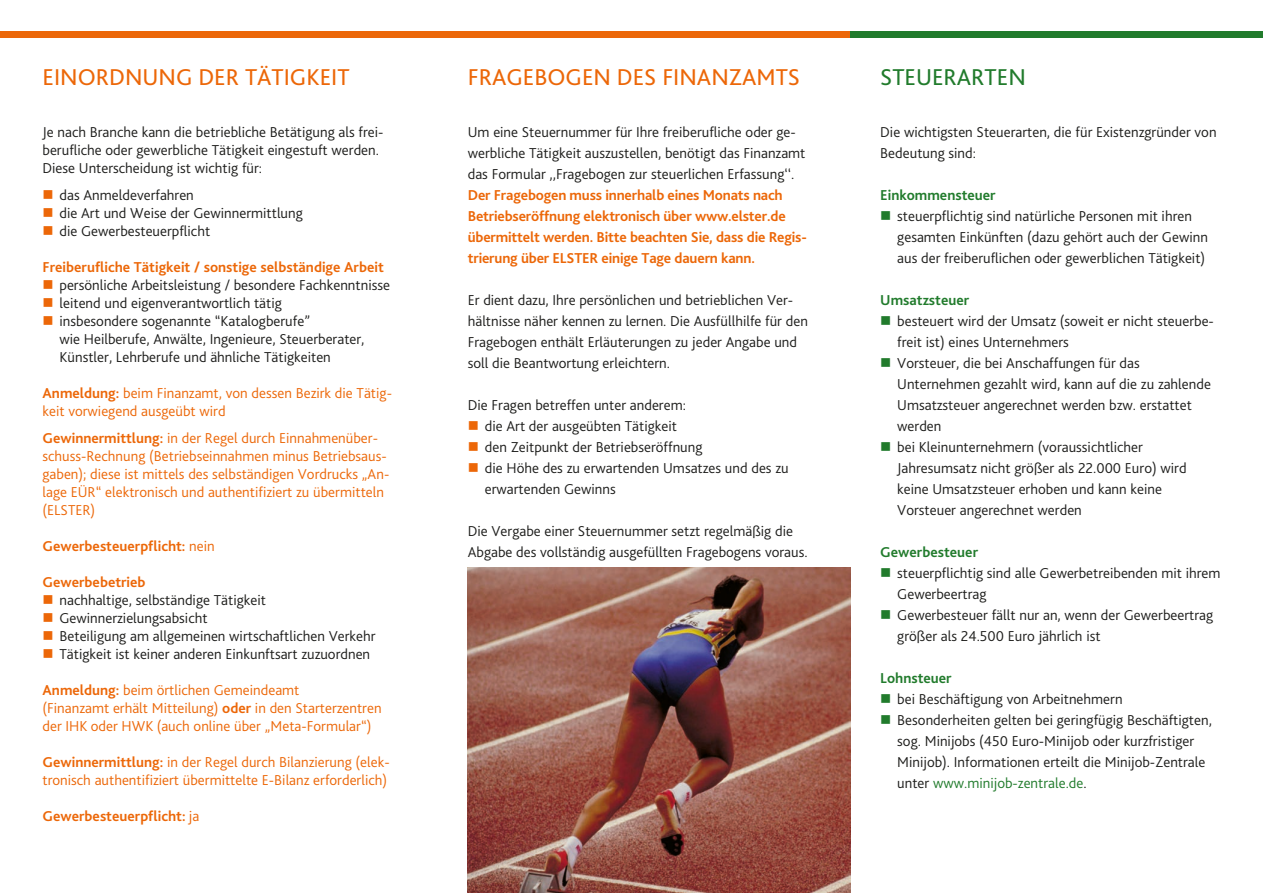
<style>
.page{position:relative;width:1263px;height:893px;background:#fff}
.page>*{position:absolute;margin:0;border:0;box-sizing:border-box;transform-origin:0 0}
.t1{font:24px "Bliss 2";color:#ec6708}
.t2{font:24px "Bliss 2";color:#217b2c}
.t3{font:300 15px/21px "Bliss 2";color:#1d1d1b}
.t4{font:300 15px/18px "Bliss 2";color:#ec6708}
.t5{font:700 15px/21px "Bliss 2";letter-spacing:-.01em;color:#ec6708}
.t6{font:700 15px "Bliss 2";color:#217b2c}
.s1{color:#ec6708}
.s2{font-weight:700}
.s3{font-weight:300}
.s4{color:#217b2c}
</style>
<div class="page">
<div style="left:0;top:32px;width:850px;height:6px;background:#ec6708"></div>
<img style="left:468px;top:568px;width:382px;height:325px">
<div style="left:850px;top:32px;width:413px;height:6px;background:#217b2c"></div>
<h1 class="t1" style="left:43px;top:63px;width:309px">EINORDNUNG DER TÄTIGKEIT</h1>
<h1 class="t1" style="left:468px;top:63px;width:334px">FRAGEBOGEN DES FINANZAMTS</h1>
<h1 class="t2" style="left:880px;top:63px;width:147px">STEUERARTEN</h1>
<p class="t3" style="left:43px;top:123px;width:343px;line-height:18px">Je nach Branche kann die betriebliche Betätigung als frei&shy;berufliche oder gewerbliche Tätigkeit eingestuft werden.<br>Diese Unterscheidung ist wichtig für:</p>
<p class="t3" style="left:43px;top:184px;width:153px"><span class="s1">■</span> das Anmeldeverfahren</p>
<p class="t3" style="left:43px;top:202px;width:262px"><span class="s1">■</span> die Art und Weise der Gewinnermittlung</p>
<p class="t3" style="left:43px;top:220px;width:169px"><span class="s1">■</span> die Gewerbesteuerpflicht</p>
<p class="t5" style="left:43px;top:256px;width:343px">Freiberufliche Tätigkeit / sonstige selbständige Arbeit</p>
<p class="t3" style="left:43px;top:274px;width:349px"><span class="s1">■</span> persönliche Arbeitsleistung / besondere Fachkenntnisse</p>
<p class="t3" style="left:43px;top:292px;width:241px"><span class="s1">■</span> leitend und eigenverantwortlich tätig</p>
<p class="t3" style="left:60px;top:312px;width:306px;line-height:18px;text-indent:-17px"><span class="s1">■</span> insbesondere sogenannte “Katalogberufe”<br>wie Heilberufe, Anwälte, Ingenieure, Steuerberater,<br>Künstler, Lehrberufe und ähnliche Tätigkeiten</p>
<p class="t4" style="left:43px;top:384px;width:351px"><span class="s2">Anmeldung:</span> beim Finanzamt, von dessen Bezirk die Tätig&shy;keit vorwiegend ausgeübt wird</p>
<p class="t4" style="left:43px;top:429px;width:348px"><span class="s2">Gewinnermittlung:</span> in der Regel durch Einnahmenüber&shy;schuss-Rechnung (Betriebseinnahmen minus Betriebsaus&shy;gaben); diese ist mittels des selbständigen Vordrucks „An&shy;lage EÜR“ elektronisch und authentifiziert zu übermitteln (ELSTER)</p>
<p class="t5" style="left:43px;top:535px;width:174px">Gewerbesteuerpflicht: <span class="s3">nein</span></p>
<p class="t5" style="left:43px;top:571px;width:105px">Gewerbebetrieb</p>
<p class="t3" style="left:43px;top:589px;width:225px"><span class="s1">■</span> nachhaltige, selbständige Tätigkeit</p>
<p class="t3" style="left:43px;top:607px;width:167px"><span class="s1">■</span> Gewinnerzielungsabsicht</p>
<p class="t3" style="left:43px;top:625px;width:334px"><span class="s1">■</span> Beteiligung am allgemeinen wirtschaftlichen Verkehr</p>
<p class="t3" style="left:43px;top:643px;width:329px"><span class="s1">■</span> Tätigkeit ist keiner anderen Einkunftsart zuzuordnen</p>
<p class="t4" style="left:43px;top:681px;width:341px"><span class="s2">Anmeldung:</span> beim örtlichen Gemeindeamt<br>(Finanzamt erhält Mitteilung) <span class="s2">oder</span> in den Starterzentren der IHK oder HWK (auch online über „Meta-Formular“)</p>
<p class="t4" style="left:43px;top:753px;width:347px"><span class="s2">Gewinnermittlung:</span> in der Regel durch Bilanzierung (elek&shy;tronisch authentifiziert übermittelte E-Bilanz erforderlich)</p>
<p class="t5" style="left:43px;top:805px;width:158px">Gewerbesteuerpflicht: <span class="s3">ja</span></p>
<p class="t3" style="left:468px;top:121px;width:339px">Um eine Steuernummer für Ihre freiberufliche oder ge&shy;werbliche Tätigkeit auszustellen, benötigt das Finanzamt das Formular ,,Fragebogen zur steuerlichen Erfassung‘‘.</p>
<p class="t5" style="left:468px;top:184px;width:341px">Der Fragebogen muss innerhalb eines Monats nach Betriebseröffnung elektronisch über www.elster.de übermittelt werden. Bitte beachten Sie, dass die Regis&shy;trierung über ELSTER einige Tage dauern kann.</p>
<p class="t3" style="left:468px;top:289px;width:342px">Er dient dazu, Ihre persönlichen und betrieblichen Ver&shy;hältnisse näher kennen zu lernen. Die Ausfüllhilfe für den Fragebogen enthält Erläuterungen zu jeder Angabe und soll die Beantwortung erleichtern.</p>
<p class="t3" style="left:468px;top:394px;width:220px">Die Fragen betreffen unter anderem:</p>
<p class="t3" style="left:468px;top:415px;width:211px"><span class="s1">■</span> die Art der ausgeübten Tätigkeit</p>
<p class="t3" style="left:468px;top:436px;width:236px"><span class="s1">■</span> den Zeitpunkt der Betriebseröffnung</p>
<p class="t3" style="left:485px;top:457px;width:305px;text-indent:-17px"><span class="s1">■</span> die Höhe des zu erwartenden Umsatzes und des zu erwartenden Gewinns</p>
<p class="t3" style="left:468px;top:520px;width:341px">Die Vergabe einer Steuernummer setzt regelmäßig die<br>Abgabe des vollständig ausgefüllten Fragebogens voraus.</p>
<p class="t3" style="left:880px;top:121px;width:338px">Die wichtigsten Steuerarten, die für Existenzgründer von<br>Bedeutung sind:</p>
<p class="t6" style="left:880px;top:185px;width:117px">Einkommensteuer</p>
<p class="t3" style="left:897px;top:205px;width:312px;text-indent:-17px"><span class="s4">■</span> steuerpflichtig sind natürliche Personen mit ihren gesamten Einkünften (dazu gehört auch der Gewinn aus der freiberuflichen oder gewerblichen Tätigkeit)</p>
<p class="t6" style="left:880px;top:290px;width:90px">Umsatzsteuer</p>
<p class="t3" style="left:897px;top:310px;width:318px;text-indent:-17px"><span class="s4">■</span> besteuert wird der Umsatz (soweit er nicht steuerbe&shy;freit ist) eines Unternehmers</p>
<p class="t3" style="left:897px;top:352px;width:315px;text-indent:-17px"><span class="s4">■</span> Vorsteuer, die bei Anschaffungen für das Unternehmen gezahlt wird, kann auf die zu zahlende Umsatzsteuer angerechnet werden bzw. erstattet werden</p>
<p class="t3" style="left:897px;top:436px;width:291px;text-indent:-17px"><span class="s4">■</span> bei Kleinunternehmern (voraussichtlicher Jahresumsatz nicht größer als 22.000 Euro) wird keine Umsatzsteuer erhoben und kann keine Vorsteuer angerechnet werden</p>
<p class="t6" style="left:880px;top:542px;width:99px">Gewerbesteuer</p>
<p class="t3" style="left:897px;top:562px;width:325px;text-indent:-17px"><span class="s4">■</span> steuerpflichtig sind alle Gewerbetreibenden mit ihrem<br>Gewerbeertrag</p>
<p class="t3" style="left:897px;top:604px;width:317px;text-indent:-17px"><span class="s4">■</span> Gewerbesteuer fällt nur an, wenn der Gewerbeertrag größer als 24.500 Euro jährlich ist</p>
<p class="t6" style="left:880px;top:668px;width:73px">Lohnsteuer</p>
<p class="t3" style="left:880px;top:688px;width:244px"><span class="s4">■</span> bei Beschäftigung von Arbeitnehmern</p>
<p class="t3" style="left:897px;top:709px;width:316px;text-indent:-17px"><span class="s4">■</span> Besonderheiten gelten bei geringfügig Beschäftigten, sog. Minijobs (450 Euro-Minijob oder kurzfristiger Minijob). Informationen erteilt die Minijob-Zentrale unter <span class="s4">www.minijob-zentrale.de</span>.</p>
</div>
